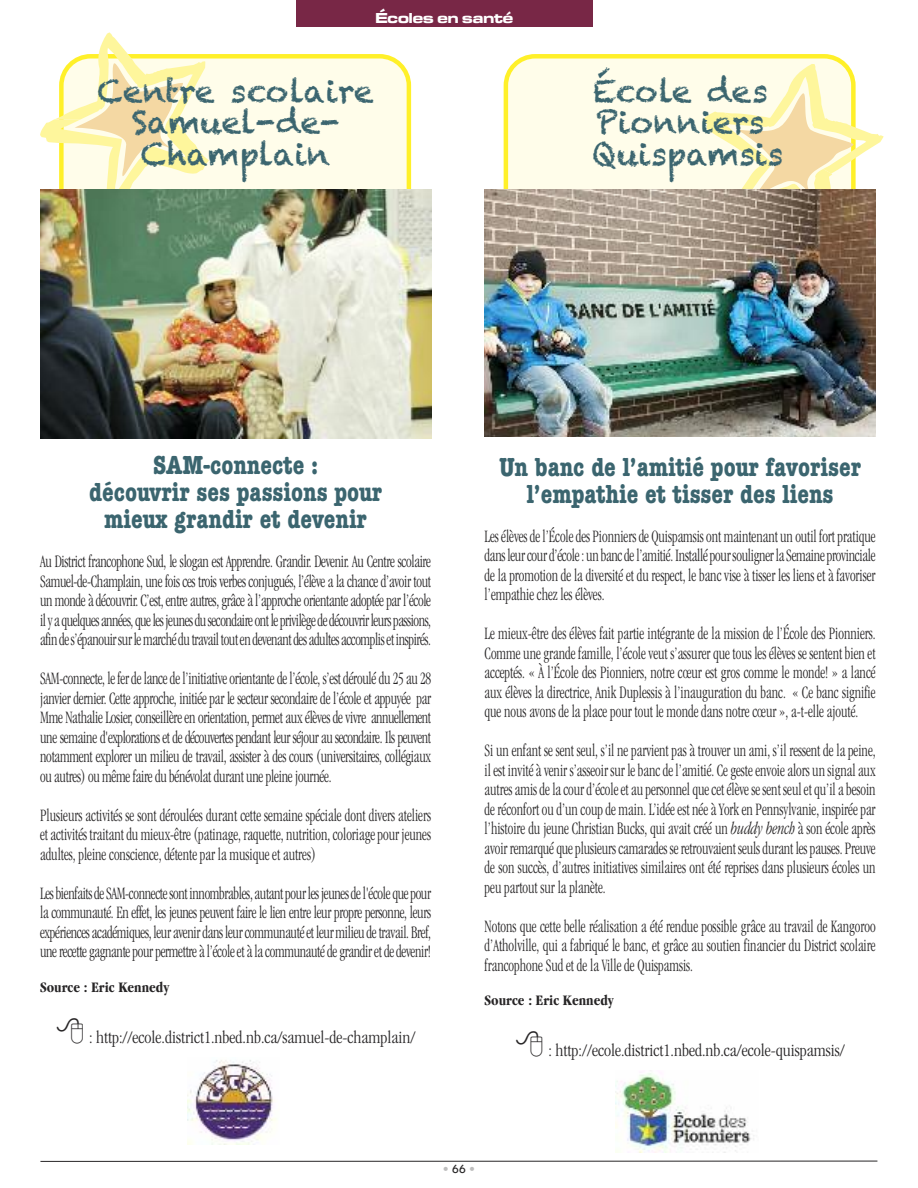
<style>
.page{position:relative;width:918px;height:1188px;background:#fff}
.page>*{position:absolute;margin:0;border:0;box-sizing:border-box;transform-origin:0 0}
.t1{font:31.5px/31.5px "Chalkduster";color:#3b656f;text-align:center}
.t2{font:700 condensed 27px/27px "American Typewriter";color:#3b656f;text-align:center}
.t3{font:300 condensed 18px/19.5px "Garamond";color:#272526;text-align:justify;scale:.8 1}
.t4{font:300 condensed 18px "Garamond";color:#272526}
.t5{font:700 condensed 15px "Garamond";color:#272526}
.t6{font:15px "Microgramma D Bold Exte";color:#fff}
.t7{font:500 12px "Itc Kabel";color:#bebebe}
.s1{font-style:italic}
.s2{color:#272526}
</style>
<div class="page">
<hr style="left:40px;top:1161px;width:837px;height:1px;background:#272526">
<div style="left:296px;top:0;width:297px;height:27px;background:#782746"></div>
<div style="left:209px;top:54px;width:202px;height:135px;background:#fffdea"></div>
<svg style="left:40px;top:32px;width:169px;height:157px"></svg>
<img style="left:40px;top:189px;width:391px;height:249px">
<svg style="left:504px;top:54px;width:343px;height:135px;background:#fefcdc"></svg>
<svg style="left:704px;top:64px;width:180px;height:125px;background:#fcf4cc"></svg>
<img style="left:485px;top:189px;width:391px;height:248px">
<img style="left:187px;top:1060px;width:90px;height:85px">
<img style="left:616px;top:1072px;width:138px;height:80px">
<p class="t6" style="left:375px;top:10px;width:139px">Écoles en santé</p>
<h1 class="t1" style="left:98px;top:75px;width:277px">Centre scolaire<br>Samuel-de-<br>Champlain</h1>
<h1 class="t1" style="left:592px;top:75px;width:193px;text-align:left">École des<br>Pionniers<br>Quispamsis</h1>
<h2 class="t2" style="left:89px;top:451px;width:295px">SAM-connecte :<br>découvrir ses passions pour mieux grandir et devenir</h2>
<p class="t3" style="left:40px;top:553px;width:490px">Au District francophone Sud, le slogan est Apprendre. Grandir. Devenir. Au Centre scolaire Samuel-de-Champlain, une fois ces trois verbes conjugués, l’élève a la chance d’avoir tout un monde à découvrir. C’est, entre autres, grâce à l’approche orientante adoptée par l’école ilyaquelquesannées,quelesjeunesdu secondaireont leprivilègededécouvrirleurspassions, afin des’épanouirsurlemarchédu travail touten devenantdesadultesaccompliset inspirés.</p>
<p class="t3" style="left:40px;top:670px;width:490px">SAM-connecte, le fer de lance de l’initiative orientante de l’école, s’est déroulé du 25 au 28 janvier dernier. Cette approche, initiée par le secteur secondaire de l’école et appuyée par Mme Nathalie Losier, conseillère en orientation, permet aux élèves de vivre annuellement une semaine d'explorations et de découvertes pendant leur séjour au secondaire. Ils peuvent notamment explorer un milieu de travail, assister à des cours (universitaires, collégiaux ou autres) ou même faire du bénévolat durant une pleine journée.</p>
<p class="t3" style="left:40px;top:807px;width:490px">Plusieurs activités se sont déroulées durant cette semaine spéciale dont divers ateliers et activités traitant du mieux-être (patinage, raquette, nutrition, coloriage pour jeunes adultes, pleine conscience, détente par la musique et autres)</p>
<p class="t3" style="left:40px;top:885px;width:490px">LesbienfaitsdeSAM-connectesont innombrables,autantpourlesjeunesdel'écolequepour la communauté. En effet, les jeunes peuvent faire le lien entre leur propre personne, leurs expériences académiques, leur avenir dans leur communauté et leur milieu de travail. Bref, une recette gagnante pour permettre à l’école et à la communauté de grandir et de devenir!</p>
<p class="t5" style="left:40px;top:981px;width:131px">Source : Eric Kennedy</p>
<p class="t4" style="left:89px;top:1030px;width:328px">: http://ecole.district1.nbed.nb.ca/samuel-de-champlain/</p>
<h2 class="t2" style="left:499px;top:453px;width:363px">Un banc de l’amitié pour favoriser l’empathie et tisser des liens</h2>
<p class="t3" style="left:485px;top:528px;width:490px">Les élèves de l’École des Pionniers de Quispamsis ont maintenant un outil fort pratique dansleurcourd’école: un bancdel’amitié.InstallépoursoulignerlaSemaineprovinciale de la promotion de la diversité et du respect, le banc vise à tisser les liens et à favoriser l’empathie chez les élèves.</p>
<p class="t3" style="left:485px;top:625px;width:490px">Le mieux-être des élèves fait partie intégrante de la mission de l’École des Pionniers.<br>Comme une grande famille, l’école veut s’assurer que tous les élèves se sentent bien et acceptés. « À l’École des Pionniers, notre cœur est gros comme le monde! » a lancé aux élèves la directrice, Anik Duplessis à l’inauguration du banc. « Ce banc signifie que nous avons de la place pour tout le monde dans notre cœur », a-t-elle ajouté.</p>
<p class="t3" style="left:485px;top:742px;width:490px">Si un enfant se sent seul, s’il ne parvient pas à trouver un ami, s’il ressent de la peine, il est invité à venir s’asseoir sur le banc de l’amitié. Ce geste envoie alors un signal aux autres amis de la cour d’école et au personnel que cet élève se sent seul et qu’il a besoin de réconfort ou d’un coup de main. L’idée est née à York en Pennsylvanie, inspirée par l’histoire du jeune Christian Bucks, qui avait créé un <span class="s1">buddy bench</span> à son école après avoir remarqué que plusieurs camarades se retrouvaient seuls durant les pauses. Preuve de son succès, d’autres initiatives similaires ont été reprises dans plusieurs écoles un peu partout sur la planète.</p>
<p class="t3" style="left:485px;top:918px;width:490px">Notons que cette belle réalisation a été rendue possible grâce au travail de Kangoroo d’Atholville, qui a fabriqué le banc, et grâce au soutien financier du District scolaire francophone Sud et de la Ville de Quispamsis.</p>
<p class="t5" style="left:485px;top:995px;width:131px">Source : Eric Kennedy</p>
<p class="t4" style="left:549px;top:1044px;width:298px">: http://ecole.district1.nbed.nb.ca/ecole-quispamsis/</p>
<p class="t7" style="left:443px;top:1165px;width:34px">•<span class="s2">66</span>•</p>
</div>
